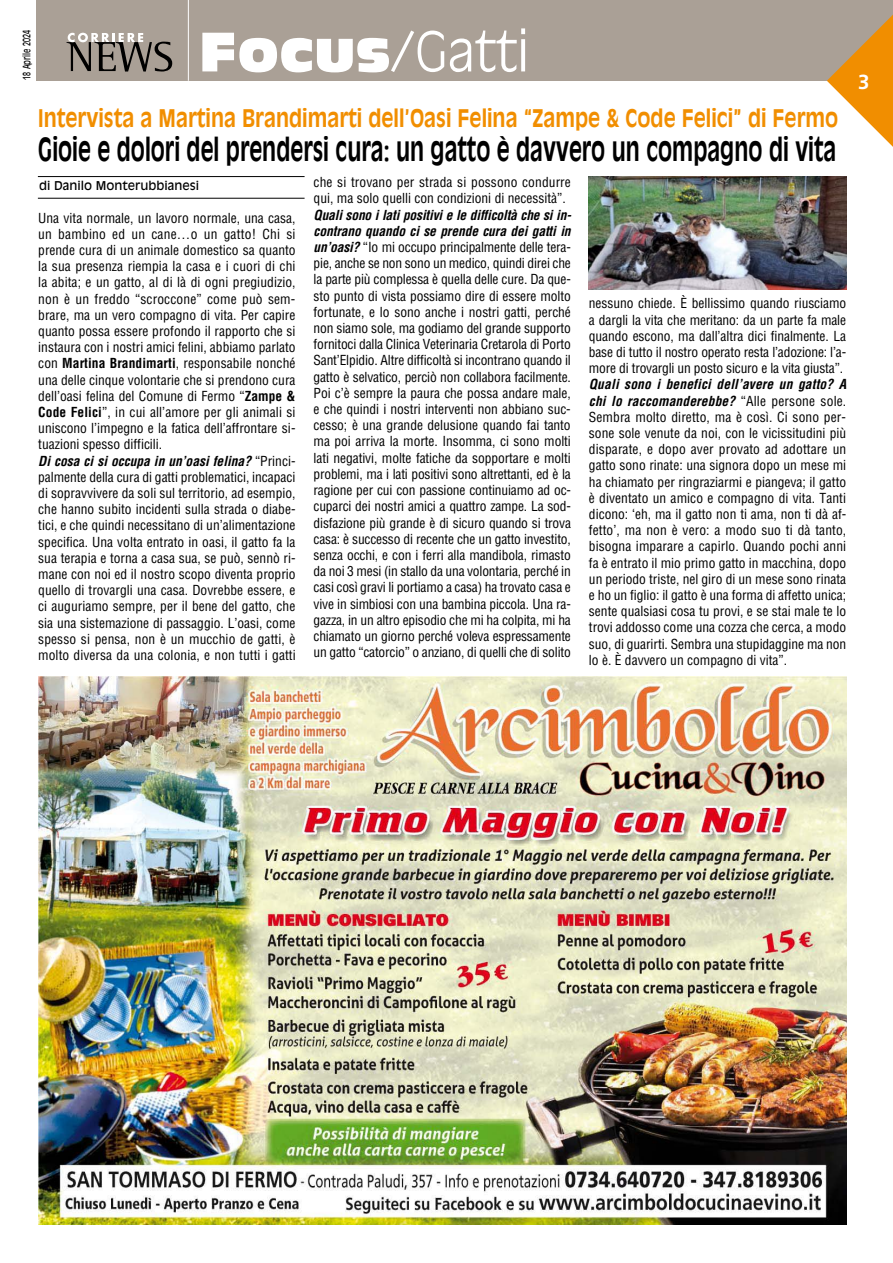
<style>
.page{position:relative;width:893px;height:1263px;background:#fff}
.page>*{position:absolute;margin:0;border:0;box-sizing:border-box;transform-origin:0 0}
.t1{font:300 54.3px "Antique Olive LT";color:#fff}
.t2{font:700 31.5px "Antique Olive LT";color:#000;scale:.67 1}
.t3{font:700 24px "Antique Olive LT";color:#f18e00;scale:.82 1}
.t4{font:700 20.4px "Frutiger LT";color:#fff}
.t5{font:condensed 13.5px/16.2px "Helvetica LT";color:#000;text-align:justify}
.t6{font:12px "Antique Olive LT";color:#000}
.t7{font:10.2px "Antique Olive LT";color:#000;scale:.7 1}
.s1{font-family:"Antique Olive LT Compact";font-weight:400}
.s2{font-weight:700;font-style:italic}
.s3{font-weight:700}
</style>
<div class="page">
<div style="left:36px;top:0;width:857px;height:81px;background:#aaa096"></div>
<svg style="left:827px;top:15px;width:66px;height:132px"></svg>
<svg style="left:67px;top:33px;width:105px;height:39px"></svg>
<hr style="left:188px;top:0;width:1px;height:81px;background:#fff">
<hr style="left:38px;top:176px;width:267px;height:1px;background:#000">
<hr style="left:38px;top:198px;width:267px;height:1px;background:#000">
<img style="left:589px;top:176px;width:257px;height:113px">
<img style="left:38px;top:676px;width:808px;height:549px">
<p class="t7" style="left:21px;top:80px;width:72px;rotate:-90deg">18 Aprile 2024</p>
<h1 class="t1" style="left:199px;top:20px;width:332px"><span class="s1">Focus</span>/Gatti</h1>
<h3 class="t3" style="left:38px;top:103px;width:977px">Intervista a Martina Brandimarti dell’Oasi Felina “Zampe &amp; Code Felici” di Fermo</h3>
<h2 class="t2" style="left:38px;top:131px;width:1193px">Gioie e dolori del prendersi cura: un gatto è davvero un compagno di vita</h2>
<p class="t6" style="left:39px;top:178px;width:162px">di Danilo Monterubbianesi</p>
<p class="t5" style="left:314px;top:174px;width:259px">che si trovano per strada si possono condurre qui, ma solo quelli con condizioni di necessità”.</p>
<p class="t5" style="left:314px;top:207px;width:259px"><span class="s2">Quali sono i lati positivi e le difficoltà che si in&shy;contrano quando ci se prende cura dei gatti in un’oasi?</span> “Io mi occupo principalmente delle tera&shy;pie, anche se non sono un medico, quindi direi che la parte più complessa è quella delle cure. Da que&shy;sto punto di vista possiamo dire di essere molto fortunate, e lo sono anche i nostri gatti, perché non siamo sole, ma godiamo del grande supporto fornitoci dalla Clinica Veterinaria Cretarola di Porto Sant’Elpidio. Altre difficoltà si incontrano quando il gatto è selvatico, perciò non collabora facilmente.<br>Poi c’è sempre la paura che possa andare male, e che quindi i nostri interventi non abbiano suc&shy;cesso; è una grande delusione quando fai tanto ma poi arriva la morte. Insomma, ci sono molti lati negativi, molte fatiche da sopportare e molti problemi, ma i lati positivi sono altrettanti, ed è la ragione per cui con passione continuiamo ad oc&shy;cuparci dei nostri amici a quattro zampe. La sod&shy;disfazione più grande è di sicuro quando si trova casa: è successo di recente che un gatto investito, senza occhi, e con i ferri alla mandibola, rimasto da noi 3 mesi (in stallo da una volontaria, perché in casi così gravi li portiamo a casa) ha trovato casa e vive in simbiosi con una bambina piccola. Una ra&shy;gazza, in un altro episodio che mi ha colpita, mi ha chiamato un giorno perché voleva espressamente un gatto “catorcio” o anziano, di quelli che di solito</p>
<p class="t5" style="left:38px;top:210px;width:259px;text-align:left">Una vita normale, un lavoro normale, una casa, un bambino ed un cane…o un gatto! Chi si prende cura di un animale domestico sa quanto la sua presenza riempia la casa e i cuori di chi la abita; e un gatto, al di là di ogni pregiudizio, non è un freddo “scroccone” come può sem&shy;brare, ma un vero compagno di vita. Per capire quanto possa essere profondo il rapporto che si instaura con i nostri amici felini, abbiamo parlato con <span class="s3">Martina Brandimarti</span>, responsabile nonché una delle cinque volontarie che si prendono cura dell’oasi felina del Comune di Fermo “<span class="s3">Zampe &amp; Code Felici</span>”, in cui all’amore per gli animali si uniscono l’impegno e la fatica dell’affrontare si&shy;tuazioni spesso difficili.<br><span class="s2">Di cosa ci si occupa in un’oasi felina?</span> “Princi&shy;palmente della cura di gatti problematici, incapaci di sopravvivere da soli sul territorio, ad esempio, che hanno subito incidenti sulla strada o diabe&shy;tici, e che quindi necessitano di un’alimentazione specifica. Una volta entrato in oasi, il gatto fa la sua terapia e torna a casa sua, se può, sennò ri&shy;mane con noi ed il nostro scopo diventa proprio quello di trovargli una casa. Dovrebbe essere, e ci auguriamo sempre, per il bene del gatto, che sia una sistemazione di passaggio. L’oasi, come spesso si pensa, non è un mucchio de gatti, è molto diversa da una colonia, e non tutti i gatti</p>
<p class="t5" style="left:589px;top:295px;width:259px">nessuno chiede. È bellissimo quando riusciamo a dargli la vita che meritano: da un parte fa male quando escono, ma dall’altra dici finalmente. La base di tutto il nostro operato resta l’adozione: l’a&shy;more di trovargli un posto sicuro e la vita giusta”.</p>
<p class="t5" style="left:589px;top:376px;width:259px"><span class="s2">Quali sono i benefici dell’avere un gatto? A chi lo raccomanderebbe?</span> “Alle persone sole.<br>Sembra molto diretto, ma è così. Ci sono per&shy;sone sole venute da noi, con le vicissitudini più disparate, e dopo aver provato ad adottare un gatto sono rinate: una signora dopo un mese mi ha chiamato per ringraziarmi e piangeva; il gatto è diventato un amico e compagno di vita. Tanti dicono: ‘eh, ma il gatto non ti ama, non ti dà af&shy;fetto’, ma non è vero: a modo suo ti dà tanto, bisogna imparare a capirlo. Quando pochi anni fa è entrato il mio primo gatto in macchina, dopo un periodo triste, nel giro di un mese sono rinata e ho un figlio: il gatto è una forma di affetto unica; sente qualsiasi cosa tu provi, e se stai male te lo trovi addosso come una cozza che cerca, a modo suo, di guarirti. Sembra una stupidaggine ma non lo è. È davvero un compagno di vita”.</p>
<h3 class="t4" style="left:858px;top:70px;width:13px">3</h3>
</div>
